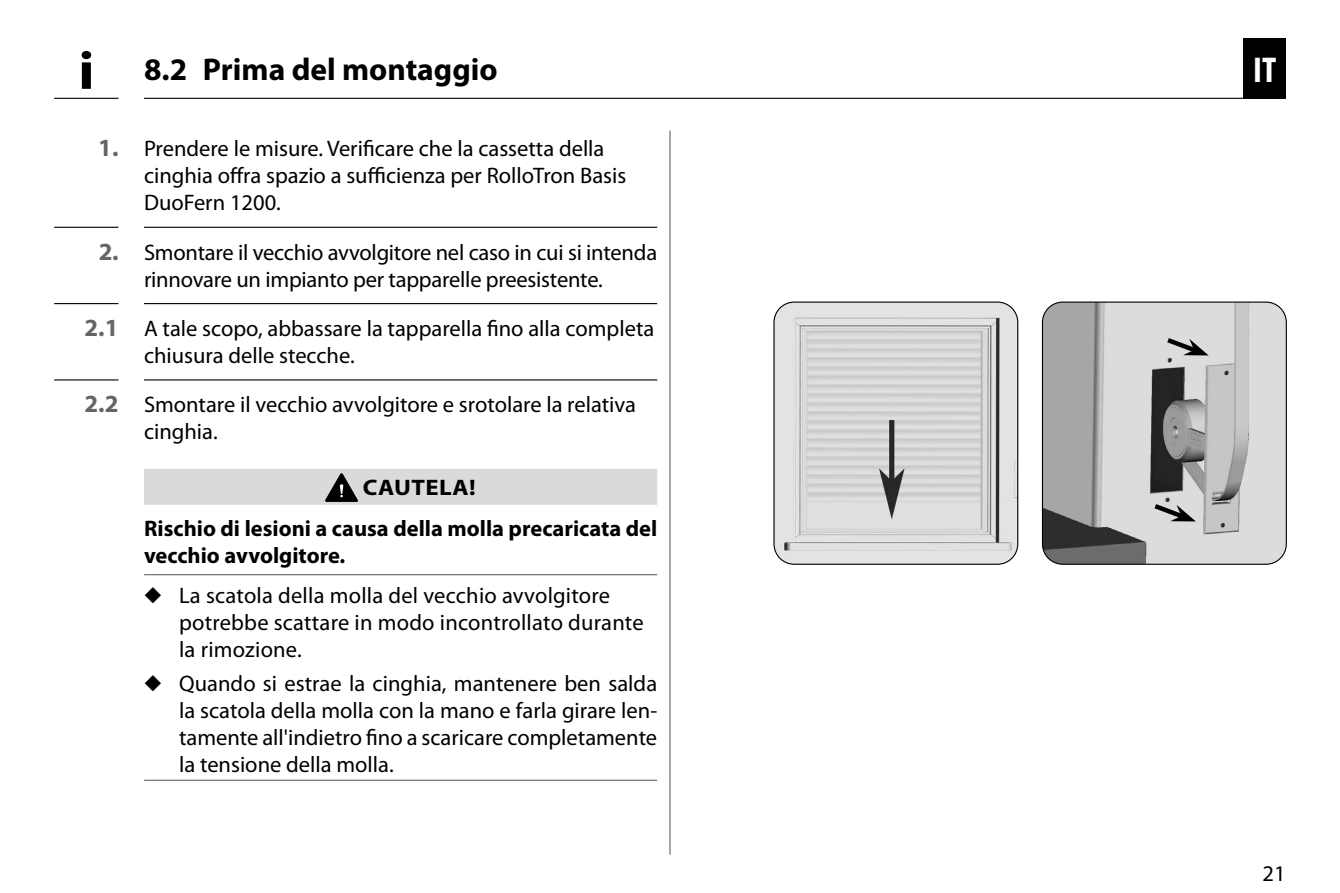
<style>
.page{position:relative;width:1340px;height:893px;background:#fff}
.page>*{position:absolute;margin:0;border:0;box-sizing:border-box;transform-origin:0 0}
.t1{font:700 condensed 36px "Myriad Pro";color:#fff}
.t2{font:700 31.5px "Myriad Pro";color:#000}
.t3{font:22.5px/27px "Myriad Pro";color:#000}
.t4{font:700 22.5px/40.5px "Myriad Pro";color:#000;scale:1.1 1}
.t5{font:700 22.5px "Myriad Pro";color:#000}
.s1{font-size:54px}
.s2{font-weight:700;font-size:24.75px;color:#646567}
</style>
<div class="page">
<div style="left:1243px;top:38px;width:42px;height:61px;background:#000"></div>
<img style="left:775px;top:302px;width:242px;height:262px">
<div style="left:773px;top:302px;width:245px;height:263px;border:1px solid #000;border-radius:20px"></div>
<img style="left:1043px;top:302px;width:243px;height:262px">
<div style="left:1041px;top:302px;width:245px;height:263px;border:1px solid #000;border-radius:20px"></div>
<svg style="left:1162px;top:334px;width:46px;height:22px"></svg>
<svg style="left:1149px;top:500px;width:46px;height:22px"></svg>
<svg style="left:54px;top:98px;width:1189px;height:1px"></svg>
<svg style="left:54px;top:227px;width:603px;height:1px"></svg>
<svg style="left:54px;top:303px;width:603px;height:1px"></svg>
<svg style="left:54px;top:379px;width:603px;height:1px"></svg>
<div style="left:144px;top:469px;width:513px;height:36px;background:#d9dadb"></div>
<hr style="left:144px;top:574px;width:513px;height:1px;background:#646567">
<hr style="left:144px;top:780px;width:513px;height:1px;background:#646567">
<svg style="left:325px;top:474px;width:32px;height:28px"></svg>
<hr style="left:669px;top:130px;width:1px;height:725px;background:#646567">
<h2 class="t2" style="left:78px;top:52px;width:421px"><span class="s1">i</span> 8.2 Prima del montaggio</h2>
<h1 class="t1" style="left:1253px;top:50px;width:25px">IT</h1>
<p class="t3" style="left:144px;top:136px;width:484px;text-indent:-46px"><span class="s2">1.</span> Prendere le misure. Verificare che la cassetta della cinghia offra spazio a sufficienza per RolloTron Basis<br>DuoFern 1200.</p>
<p class="t3" style="left:99px;top:239px;width:560px;text-align:center"><span class="s2">2.</span> Smontare il vecchio avvolgitore nel caso in cui si intenda rinnovare un impianto per tapparelle preesistente.</p>
<p class="t3" style="left:144px;top:315px;width:512px;text-indent:-59px"><span class="s2">2.1</span> A tale scopo, abbassare la tapparella fino alla completa chiusura delle stecche.</p>
<p class="t3" style="left:144px;top:392px;width:493px;text-indent:-59px"><span class="s2">2.2</span> Smontare il vecchio avvolgitore e srotolare la relativa cinghia.</p>
<p class="t4" style="left:144px;top:468px;width:468px;text-indent:219px">CAUTELA!<br>Rischio di lesioni a causa della molla precaricata del</p>
<p class="t5" style="left:144px;top:542px;width:203px">vecchio avvolgitore.</p>
<p class="t3" style="left:179px;top:582px;width:466px;text-indent:-35px">◆ La scatola della molla del vecchio avvolgitore potrebbe scattare in modo incontrollato durante la rimozione.</p>
<p class="t3" style="left:179px;top:670px;width:479px;text-align:justify;text-indent:-35px">◆ Quando si estrae la cinghia, mantenere ben salda la scatola della molla con la mano e farla girare len&shy;tamente all'indietro fino a scaricare completamente la tensione della molla.</p>
<p class="t3" style="left:1262px;top:860px;width:25px">21</p>
</div>
